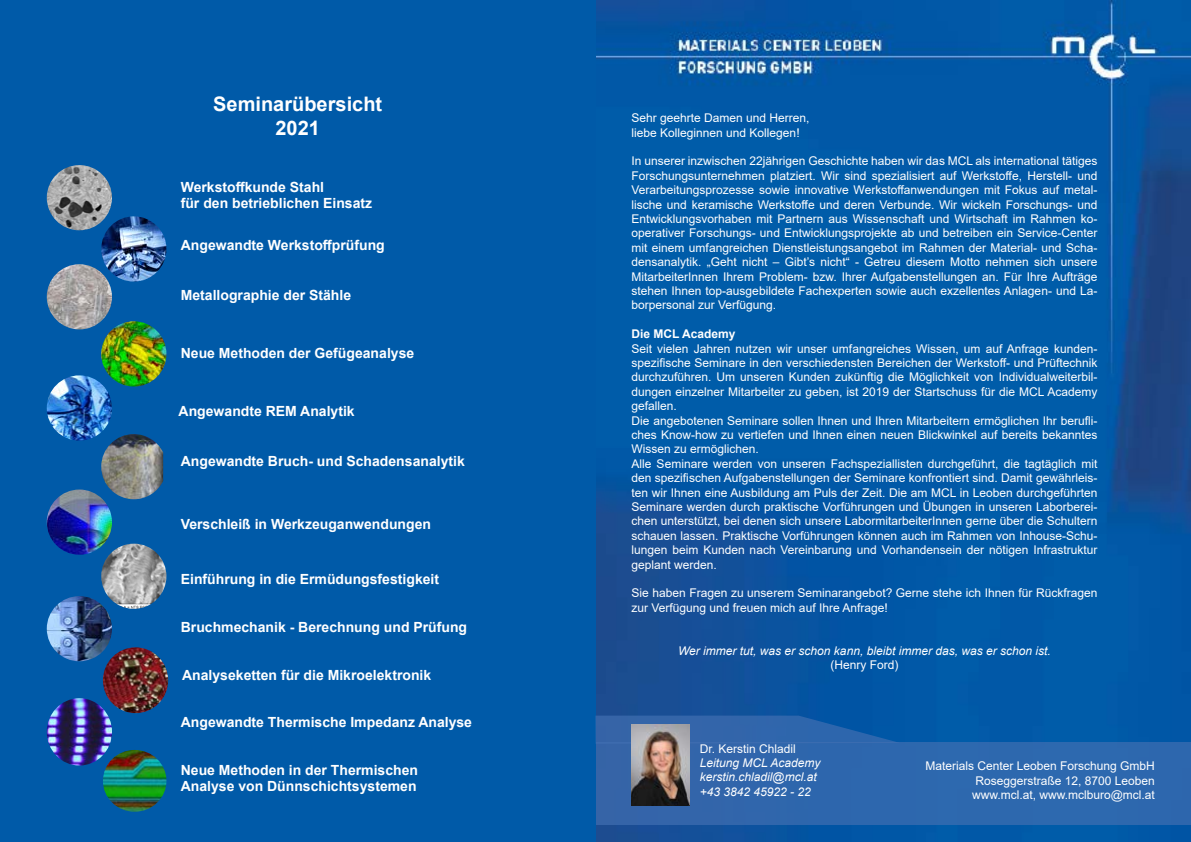
<style>
.page{position:relative;width:1191px;height:842px;background:#fff}
.page>*{position:absolute;margin:0;border:0;box-sizing:border-box;transform-origin:0 0}
.t1{font:700 20px/24px "Arial";color:#fff;text-align:center}
.t2{font:700 14px/16.8px "Arial";color:#fff}
.t3{font:12px/14.4px "Arial";color:#fff}
.t4{font:italic 12px/14.4px "Arial";color:#fff}
.t5{font:700 12px "Arial";color:#fff}
</style>
<div class="page">
<img style="left:596px;top:0;width:594px;height:842px">
<div style="left:1px;top:0;width:595px;height:842px;background:#005aa8"></div>
<div style="left:596px;top:742px;width:595px;height:83px;background:#2d67ae"></div>
<svg style="left:595px;top:716px;width:305px;height:28px;background:#2862a9"></svg>
<img style="left:631px;top:724px;width:58px;height:82px">
<img style="left:47px;top:165px;width:65px;height:65px;border-radius:33px">
<img style="left:101px;top:216px;width:65px;height:66px;border-radius:33px">
<img style="left:47px;top:264px;width:65px;height:65px;border-radius:33px">
<img style="left:101px;top:321px;width:65px;height:65px;border-radius:33px">
<img style="left:47px;top:375px;width:65px;height:66px;border-radius:33px">
<img style="left:101px;top:434px;width:62px;height:65px">
<img style="left:47px;top:489px;width:65px;height:66px;border-radius:33px">
<img style="left:101px;top:544px;width:65px;height:65px;border-radius:33px">
<img style="left:47px;top:596px;width:65px;height:65px;border-radius:33px">
<img style="left:47px;top:698px;width:65px;height:67px">
<img style="left:103px;top:750px;width:63px;height:62px">
<img style="left:103px;top:647px;width:65px;height:66px;border-radius:33px">
<h1 class="t1" style="left:213px;top:92px;width:170px">Seminarübersicht<br>2021</h1>
<p class="t2" style="left:181px;top:178px;width:193px">Werkstoffkunde Stahl<br>für den betrieblichen Einsatz</p>
<p class="t2" style="left:181px;top:237px;width:205px">Angewandte Werkstoffprüfung</p>
<p class="t2" style="left:181px;top:287px;width:172px">Metallographie der Stähle</p>
<p class="t2" style="left:181px;top:345px;width:235px">Neue Methoden der Gefügeanalyse</p>
<p class="t2" style="left:179px;top:403px;width:178px">Angewandte REM Analytik</p>
<p class="t2" style="left:181px;top:453px;width:285px">Angewandte Bruch- und Schadensanalytik</p>
<p class="t2" style="left:181px;top:516px;width:252px">Verschleiß in Werkzeuganwendungen</p>
<p class="t2" style="left:181px;top:571px;width:260px">Einführung in die Ermüdungsfestigkeit</p>
<p class="t2" style="left:181px;top:619px;width:288px">Bruchmechanik - Berechnung und Prüfung</p>
<p class="t2" style="left:182px;top:667px;width:250px">Analyseketten für die Mikroelektronik</p>
<p class="t2" style="left:181px;top:714px;width:293px">Angewandte Thermische Impedanz Analyse</p>
<p class="t2" style="left:181px;top:761px;width:239px">Neue Methoden in der Thermischen<br>Analyse von Dünnschichtsystemen</p>
<p class="t3" style="left:631px;top:111px;width:180px">Sehr geehrte Damen und Herren, liebe Kolleginnen und Kollegen!</p>
<p class="t3" style="left:631px;top:154px;width:467px;text-align:justify">In unserer inzwischen 22jährigen Geschichte haben wir das MCL als international tätiges Forschungsunternehmen platziert. Wir sind spezialisiert auf Werkstoffe, Herstell- und Verarbeitungsprozesse sowie innovative Werkstoffanwendungen mit Fokus auf metal&shy;lische und keramische Werkstoffe und deren Verbunde. Wir wickeln Forschungs- und Entwicklungsvorhaben mit Partnern aus Wissenschaft und Wirtschaft im Rahmen ko&shy;operativer Forschungs- und Entwicklungsprojekte ab und betreiben ein Service-Center mit einem umfangreichen Dienstleistungsangebot im Rahmen der Material- und Scha&shy;densanalytik. „Geht nicht – Gibt’s nicht“ - Getreu diesem Motto nehmen sich unsere MitarbeiterInnen Ihrem Problem- bzw. Ihrer Aufgabenstellungen an. Für Ihre Aufträge stehen Ihnen top-ausgebildete Fachexperten sowie auch exzellentes Anlagen- und La&shy;borpersonal zur Verfügung.</p>
<p class="t5" style="left:631px;top:325px;width:106px">Die MCL Academy</p>
<p class="t3" style="left:631px;top:341px;width:467px">Seit vielen Jahren nutzen wir unser umfangreiches Wissen, um auf Anfrage kunden&shy;spezifische Seminare in den verschiedensten Bereichen der Werkstoff- und Prüftechnik durchzuführen. Um unseren Kunden zukünftig die Möglichkeit von Individualweiterbil&shy;dungen einzelner Mitarbeiter zu geben, ist 2019 der Startschuss für die MCL Academy gefallen.<br>Die angebotenen Seminare sollen Ihnen und Ihren Mitarbeitern ermöglichen Ihr berufli&shy;ches Know-how zu vertiefen und Ihnen einen neuen Blickwinkel auf bereits bekanntes Wissen zu ermöglichen.<br>Alle Seminare werden von unseren Fachspeziallisten durchgeführt, die tagtäglich mit den spezifischen Aufgabenstellungen der Seminare konfrontiert sind. Damit gewährleis&shy;ten wir Ihnen eine Ausbildung am Puls der Zeit. Die am MCL in Leoben durchgeführten Seminare werden durch praktische Vorführungen und Übungen in unseren Laborberei&shy;chen unterstützt, bei denen sich unsere LabormitarbeiterInnen gerne über die Schultern schauen lassen. Praktische Vorführungen können auch im Rahmen von Inhouse-Schu&shy;lungen beim Kunden nach Vereinbarung und Vorhandensein der nötigen Infrastruktur geplant werden.</p>
<p class="t3" style="left:631px;top:586px;width:467px">Sie haben Fragen zu unserem Seminarangebot? Gerne stehe ich Ihnen für Rückfragen zur Verfügung und freuen mich auf Ihre Anfrage!</p>
<p class="t4" style="left:678px;top:644px;width:374px">Wer immer tut, was er schon kann, bleibt immer das, was er schon ist.</p>
<p class="t3" style="left:830px;top:658px;width:70px">(Henry Ford)</p>
<p class="t3" style="left:700px;top:741px;width:98px">Dr. Kerstin Chladil</p>
<p class="t4" style="left:700px;top:756px;width:122px">Leitung MCL Academy kerstin.chladil@mcl.at +43 3842 45922 - 22</p>
<p class="t3" style="left:972px;top:759px;width:184px;text-align:justify;text-indent:-47px">Materials Center Leoben Forschung GmbH Roseggerstraße 12, 8700 Leoben www.mcl.at, www.mclburo@mcl.at</p>
</div>
